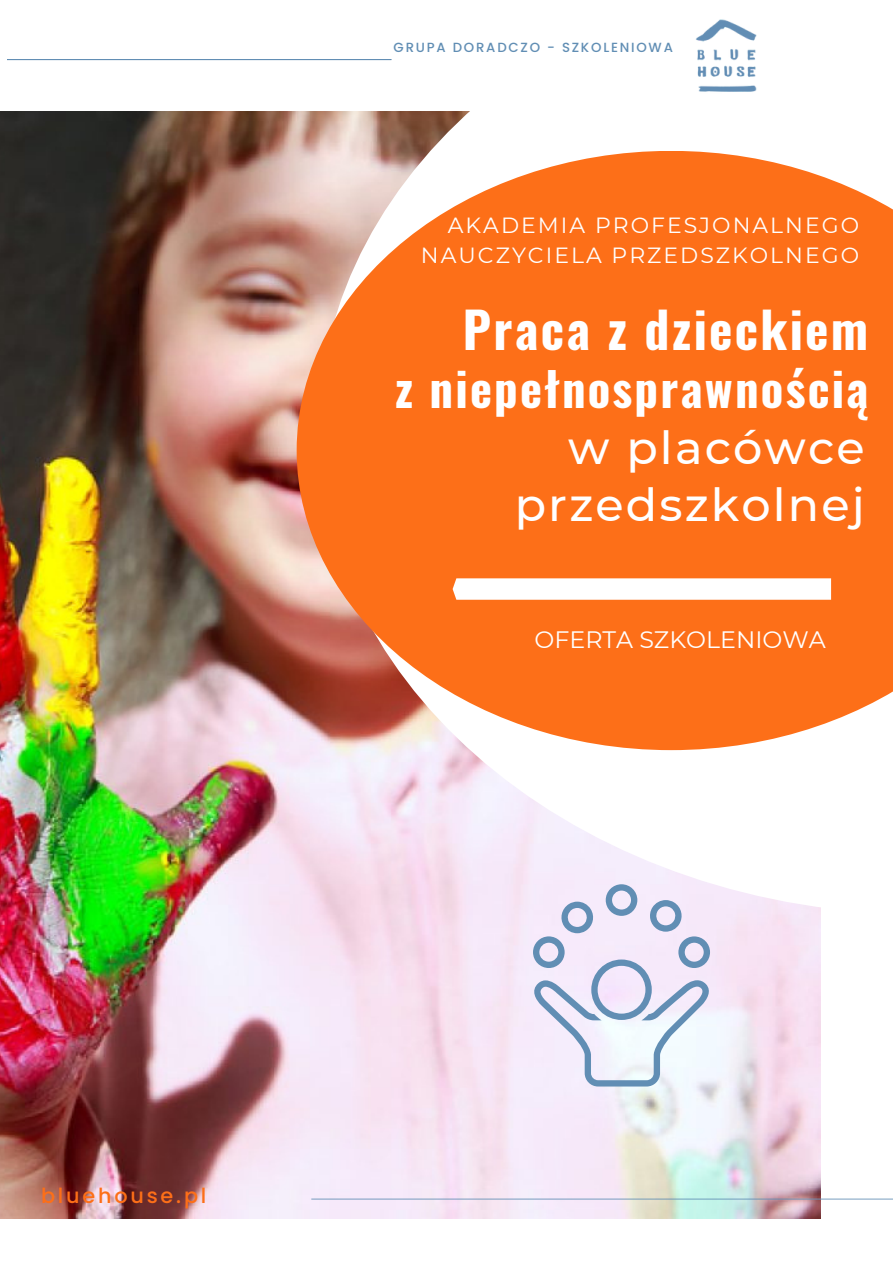
<style>
.page{position:relative;width:893px;height:1264px;background:#fff}
.page>*{position:absolute;margin:0;border:0;box-sizing:border-box;transform-origin:0 0}
.t1{font:700 49.65px "Oswald";letter-spacing:.045em;color:#fff}
.t2{font:700 46.65px "Oswald";letter-spacing:.045em;color:#fff}
.t3{font:500 46.05px/56.2px "Montserrat";letter-spacing:.045em;color:#fff;text-align:right}
.t4{font:23.7px "Montserrat";color:#fff}
.t5{font:21.9px/29.2px "Montserrat";letter-spacing:.095em;color:#fff;text-align:right}
.t6{font:500 20.7px "Poppins";letter-spacing:.135em;color:#fd6f18}
.t7{font:500 13.2px "Poppins";letter-spacing:.135em;color:#618eb4}
</style>
<div class="page">
<img style="left:0;top:111px;width:820px;height:1107px">
<hr style="left:312px;top:1198px;width:580px;height:1px;background:#618eb4">
<svg style="left:318px;top:59px;width:503px;height:855px"></svg>
<svg style="left:296px;top:151px;width:596px;height:599px;background:#f87c33"></svg>
<svg style="left:452px;top:578px;width:379px;height:21px"></svg>
<hr style="left:0;top:59px;width:391px;height:1px;background:#618eb4">
<img style="left:674px;top:19px;width:100px;height:111px">
<svg style="left:530px;top:884px;width:182px;height:202px"></svg>
<p class="t7" style="left:393px;top:38px;width:281px">GRUPA DORADCZO - SZKOLENIOWA</p>
<p class="t5" style="left:421px;top:211px;width:440px">AKADEMIA PROFESJONALNEGO<br>NAUCZYCIELA PRZEDSZKOLNEGO</p>
<p class="t1" style="left:463px;top:291px;width:407px">Praca z dzieckiem</p>
<p class="t2" style="left:395px;top:352px;width:475px">z niepełnosprawnością</p>
<p class="t3" style="left:514px;top:420px;width:351px">w placówce przedszkolnej</p>
<p class="t4" style="left:534px;top:625px;width:293px">OFERTA SZKOLENIOWA</p>
<p class="t6" style="left:41px;top:1180px;width:167px">bluehouse.pl</p>
</div>
